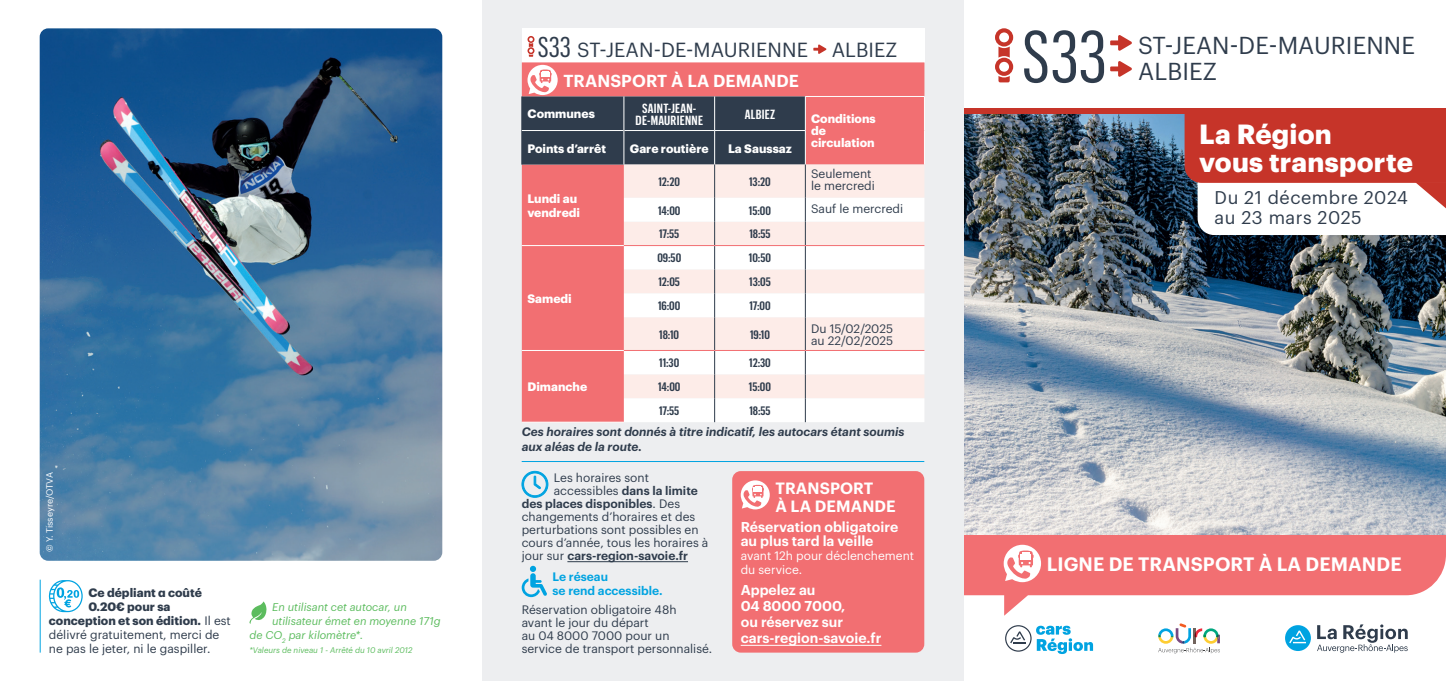
<style>
.page{position:relative;width:1446px;height:681px;background:#fff}
.page>*{position:absolute;margin:0;border:0;box-sizing:border-box;transform-origin:0 0}
.t1{font:72px "Graphik X Cond";color:#2f3c4c}
.t2{font:700 27.2px/27.2px "Graphik";letter-spacing:.01em;color:#fff}
.t3{font:24px/26px "Graphik";letter-spacing:.005em;color:#2f3c4c}
.t4{font:20px "Graphik";letter-spacing:.005em;color:#2f3c4c}
.t5{font:600 19px "Graphik";letter-spacing:.005em;color:#fff}
.t6{font:18px/20px "Graphik";letter-spacing:.03em;color:#2f3c4c}
.t7{font:600 17px "Graphik";letter-spacing:.005em;color:#fff}
.t8{font:600 16px/18px "Graphik";letter-spacing:.005em;color:#fff}
.t9{font:600 14px/16px "Graphik";color:#fff}
.t10{font:600 13px/12px "Graphik X Cond";letter-spacing:.02em;color:#fff;text-align:center}
.t11{font:12px/13px "Graphik";color:#2f3c4c}
.t12{font:600 12px "Graphik X Cond";color:#2f3c4c}
.t13{font:700 12px/12px "Graphik";color:#fff}
.t14{font:italic 600 12px/15px "Graphik";color:#2f3c4c}
.t15{font:600 12px "Graphik";color:#2f3c4c}
.t16{font:700 12px "Graphik";color:#2f3c4c}
.t17{font:12px/14px "Graphik";color:#fff}
.t18{font:600 12px/14px "Graphik";color:#00a3e1}
.t19{font:italic 11px "Graphik";color:#5cbc5e}
.t20{font:9px "Graphik";letter-spacing:-.005em;color:#fff}
.t21{font:italic 8px "Graphik";color:#5cbc5e}
.s1{font-weight:400}
.s2{font-family:"Graphik X Cond";font-size:28px}
</style>
<div class="page">
<div style="left:482px;top:0;width:482px;height:680px;background:#edeef0"></div>
<img style="left:964px;top:35px;width:482px;height:619px">
<div style="left:964px;top:108px;width:482px;height:5px;background:#c63429"></div>
<svg style="left:1184px;top:113px;width:262px;height:122px"></svg>
<svg style="left:1317px;top:624px;width:90px;height:28px"></svg>
<svg style="left:1285px;top:625px;width:26px;height:25px"></svg>
<svg style="left:1005px;top:625px;width:88px;height:28px"></svg>
<svg style="left:1158px;top:623px;width:62px;height:30px"></svg>
<svg style="left:995px;top:28px;width:18px;height:54px"></svg>
<svg style="left:1110px;top:35px;width:22px;height:16px"></svg>
<svg style="left:1110px;top:61px;width:22px;height:16px"></svg>
<div style="left:522px;top:28px;width:402px;height:34px;background:#fff"></div>
<div style="left:522px;top:62px;width:402px;height:359px;background:#f26f72"></div>
<div style="left:624px;top:164px;width:300px;height:34px;background:#fdece8"></div>
<svg style="left:624px;top:198px;width:300px;height:224px;fill:#fff"></svg>
<hr style="left:805px;top:97px;width:1px;height:33px;background:#fff">
<hr style="left:805px;top:131px;width:1px;height:33px;background:#fff">
<hr style="left:521px;top:96px;width:1px;height:34px;background:#2f3c4c">
<hr style="left:521px;top:130px;width:1px;height:34px;background:#2f3c4c">
<hr style="left:924px;top:97px;width:1px;height:33px;background:#fff">
<hr style="left:924px;top:130px;width:1px;height:34px;background:#fff">
<hr style="left:714px;top:164px;width:1px;height:34px;background:#2f3c4c">
<hr style="left:805px;top:164px;width:1px;height:34px;background:#2f3c4c">
<hr style="left:714px;top:317px;width:1px;height:33px;background:#2f3c4c">
<hr style="left:805px;top:317px;width:1px;height:33px;background:#2f3c4c">
<svg style="left:714px;top:198px;width:1px;height:119px"></svg>
<svg style="left:805px;top:198px;width:1px;height:119px"></svg>
<svg style="left:714px;top:351px;width:1px;height:71px"></svg>
<svg style="left:805px;top:351px;width:1px;height:71px"></svg>
<hr style="left:522px;top:245px;width:102px;height:1px;background:#fff">
<hr style="left:522px;top:350px;width:102px;height:1px;background:#fff">
<hr style="left:522px;top:421px;width:102px;height:1px;background:#fff">
<hr style="left:805px;top:96px;width:119px;height:1px;background:#fff">
<hr style="left:624px;top:245px;width:90px;height:1px;background:#f26f72">
<hr style="left:714px;top:245px;width:91px;height:1px;background:#f26f72">
<hr style="left:805px;top:245px;width:119px;height:1px;background:#f26f72">
<hr style="left:624px;top:350px;width:90px;height:1px;background:#f26f72">
<hr style="left:714px;top:350px;width:91px;height:1px;background:#f26f72">
<hr style="left:805px;top:350px;width:119px;height:1px;background:#f26f72">
<svg style="left:527px;top:36px;width:7px;height:21px"></svg>
<svg style="left:813px;top:44px;width:13px;height:10px"></svg>
<svg style="left:522px;top:65px;width:283px;height:99px;background:#70525d"></svg>
<hr style="left:522px;top:461px;width:402px;height:1px;background:#00a3e1">
<svg style="left:522px;top:565px;width:25px;height:32px"></svg>
<hr style="left:567px;top:561px;width:121px;height:1px;background:#2f3c4c">
<svg style="left:521px;top:470px;width:27px;height:27px"></svg>
<div style="left:732px;top:471px;width:192px;height:181px;background:#f26f72;border-radius:9px"></div>
<hr style="left:741px;top:644px;width:140px;height:1px;background:#fff">
<svg style="left:741px;top:480px;width:29px;height:29px"></svg>
<svg style="left:249px;top:601px;width:18px;height:22px"></svg>
<svg style="left:49px;top:580px;width:34px;height:32px"></svg>
<hr style="left:40px;top:579px;width:1px;height:73px;background:#00a3e1">
<img style="left:40px;top:28px;width:402px;height:532px">
<p class="t20" style="left:43px;top:552px;width:82px;rotate:-90deg">© Y. Tisseyre/OTVA</p>
<p class="t16" style="left:88px;top:582px;width:115px">Ce dépliant a coûté</p>
<p class="t16" style="left:88px;top:596px;width:84px">0.20€ pour sa</p>
<p class="t16" style="left:49px;top:610px;width:183px">conception et son édition. <span class="s1">Il est</span></p>
<p class="t11" style="left:49px;top:626px;width:172px">délivré gratuitement, merci de</p>
<p class="t11" style="left:49px;top:640px;width:163px">ne pas le jeter, ni le gaspiller.</p>
<p class="t19" style="left:272px;top:598px;width:136px">En utilisant cet autocar, un</p>
<p class="t19" style="left:272px;top:612px;width:170px">utilisateur émet en moyenne 171g</p>
<p class="t19" style="left:249px;top:626px;width:115px">de CO<sub>2</sub> par kilomètre*.</p>
<p class="t21" style="left:249px;top:643px;width:165px">*Valeurs de niveau 1 - Arrêté du 10 avril 2012</p>
<h3 class="t4" style="left:538px;top:34px;width:361px"><span class="s2">S33</span> ST-JEAN-DE-MAURIENNE ALBIEZ</h3>
<h3 class="t7" style="left:563px;top:68px;width:237px">TRANSPORT À LA DEMANDE</h3>
<p class="t13" style="left:527px;top:107px;width:69px">Communes</p>
<p class="t10" style="left:635px;top:101px;width:69px">SAINT-JEAN-<br>DE-MAURIENNE</p>
<p class="t10" style="left:745px;top:107px;width:32px">ALBIEZ</p>
<p class="t13" style="left:811px;top:112px;width:66px">Conditions de circulation</p>
<p class="t13" style="left:527px;top:141px;width:80px">Points d’arrêt</p>
<p class="t13" style="left:630px;top:141px;width:80px">Gare routière</p>
<p class="t13" style="left:728px;top:141px;width:65px">La Saussaz</p>
<p class="t13" style="left:527px;top:190px;width:54px;line-height:14.4px">Lundi au vendredi</p>
<p class="t13" style="left:527px;top:291px;width:46px">Samedi</p>
<p class="t12" style="left:658px;top:173px;width:23px">12:20</p>
<p class="t12" style="left:749px;top:173px;width:23px">13:20</p>
<p class="t11" style="left:811px;top:167px;width:65px;line-height:12px">Seulement le mercredi</p>
<p class="t12" style="left:658px;top:202px;width:24px">14:00</p>
<p class="t12" style="left:749px;top:202px;width:24px">15:00</p>
<p class="t11" style="left:811px;top:201px;width:94px">Sauf le mercredi</p>
<p class="t12" style="left:659px;top:226px;width:22px">17:55</p>
<p class="t12" style="left:749px;top:226px;width:23px">18:55</p>
<p class="t12" style="left:657px;top:249px;width:25px">09:50</p>
<p class="t12" style="left:749px;top:249px;width:24px">10:50</p>
<p class="t12" style="left:658px;top:273px;width:23px">12:05</p>
<p class="t12" style="left:749px;top:273px;width:23px">13:05</p>
<p class="t12" style="left:658px;top:297px;width:24px">16:00</p>
<p class="t12" style="left:749px;top:297px;width:23px">17:00</p>
<p class="t12" style="left:659px;top:326px;width:21px">18:10</p>
<p class="t12" style="left:750px;top:326px;width:21px">19:10</p>
<p class="t11" style="left:811px;top:321px;width:84px;line-height:12px">Du 15/02/2025 au 22/02/2025</p>
<p class="t12" style="left:659px;top:354px;width:21px">11:30</p>
<p class="t12" style="left:749px;top:354px;width:23px">12:30</p>
<p class="t12" style="left:658px;top:378px;width:24px">14:00</p>
<p class="t12" style="left:749px;top:378px;width:24px">15:00</p>
<p class="t12" style="left:659px;top:402px;width:22px">17:55</p>
<p class="t12" style="left:749px;top:402px;width:23px">18:55</p>
<p class="t14" style="left:522px;top:423px;width:384px">Ces horaires sont donnés à titre indicatif, les autocars étant soumis aux aléas de la route.</p>
<p class="t13" style="left:527px;top:379px;width:61px">Dimanche</p>
<p class="t11" style="left:554px;top:469px;width:97px">Les horaires sont</p>
<p class="t15" style="left:554px;top:481px;width:146px"><span class="s1">accessibles</span> dans la limite</p>
<p class="t15" style="left:522px;top:494px;width:160px">des places disponibles<span class="s1">. Des</span></p>
<p class="t11" style="left:522px;top:508px;width:175px">changements d’horaires et des</p>
<p class="t11" style="left:522px;top:521px;width:178px">perturbations sont possibles en</p>
<p class="t11" style="left:522px;top:534px;width:188px">cours d’année, tous les horaires à</p>
<p class="t15" style="left:522px;top:546px;width:168px"><span class="s1">jour sur</span> cars-region-savoie.fr</p>
<p class="t18" style="left:553px;top:568px;width:111px">Le réseau<br>se rend accessible.</p>
<p class="t11" style="left:522px;top:601px;width:192px">Réservation obligatoire 48h<br>avant le jour du départ<br>au 04 8000 7000 pour un service de transport personnalisé.</p>
<h3 class="t8" style="left:775px;top:477px;width:122px">TRANSPORT<br>À LA DEMANDE</h3>
<p class="t9" style="left:741px;top:518px;width:159px;line-height:14px">Réservation obligatoire au plus tard la veille</p>
<p class="t17" style="left:741px;top:547px;width:175px">avant 12h pour déclenchement du service.</p>
<p class="t9" style="left:741px;top:580px;width:142px">Appelez au<br>04 8000 7000,<br>ou réservez sur cars-region-savoie.fr</p>
<h1 class="t1" style="left:1022px;top:8px;width:87px">S33</h1>
<h3 class="t3" style="left:1138px;top:30px;width:278px">ST-JEAN-DE-MAURIENNE<br>ALBIEZ</h3>
<h2 class="t2" style="left:1199px;top:118px;width:215px">La Région<br>vous transporte</h2>
<h3 class="t6" style="left:1214px;top:186px;width:195px">Du 21 décembre 2024 au 23 mars 2025</h3>
<h3 class="t5" style="left:1047px;top:549px;width:356px">LIGNE DE TRANSPORT À LA DEMANDE</h3>
</div>
